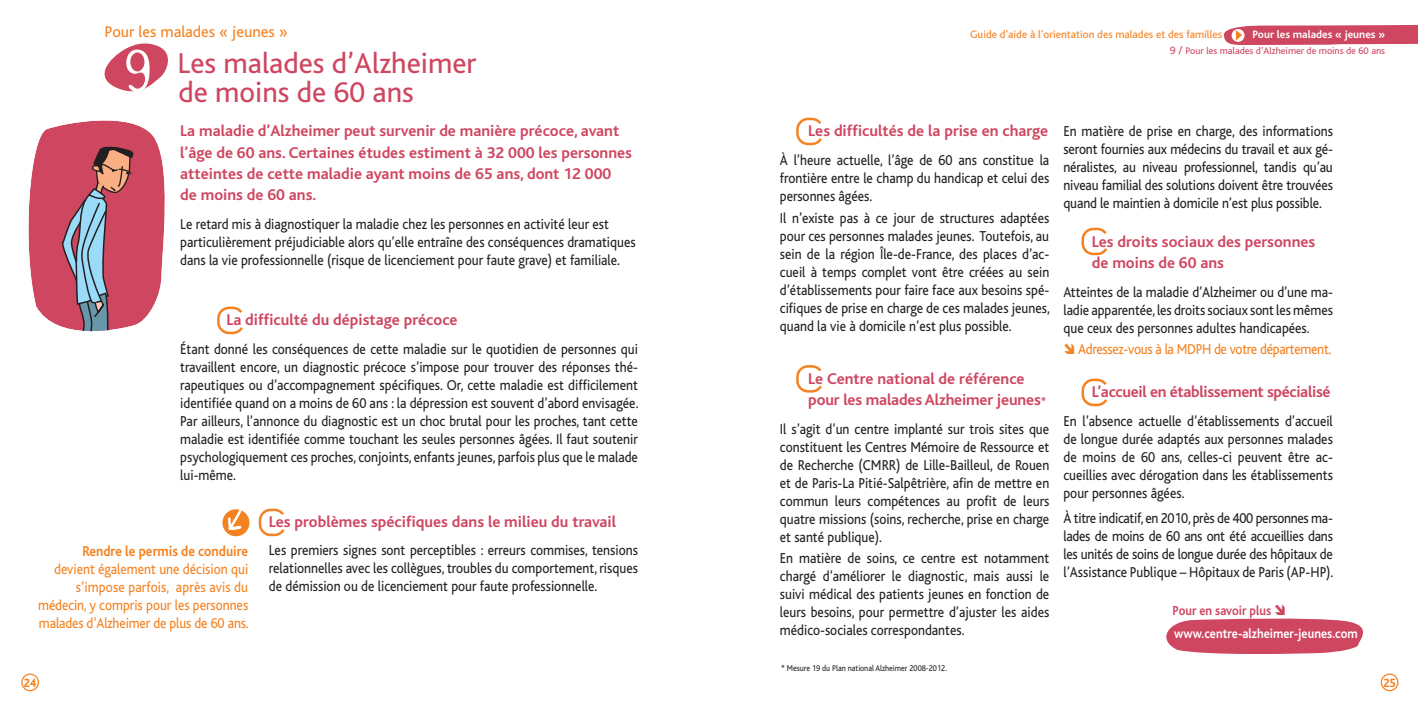
<style>
.page{position:relative;width:1418px;height:709px;background:#fff}
.page>*{position:absolute;margin:0;border:0;box-sizing:border-box;transform-origin:0 0}
.t1{font:300 68.75px "Blur";color:#fff;scale:.85 1}
.t2{font:30px/28.5px "Bliss";color:#cf4660}
.t3{font:700 16.25px/21.2px "Bliss";color:#cf4660}
.t4{font:700 16.25px "Bliss";letter-spacing:-.02em;color:#cf4660}
.t5{font:16.25px "Bliss";color:#f58220}
.t6{font:15px/18px "Bliss";color:#231f20;text-align:justify;scale:.9 1}
.t7{font:15px/18px "Bliss";letter-spacing:-.005em;color:#f58220;text-align:right;scale:.9 1}
.t8{font:700 15px "Bliss";color:#f58220;scale:.9 1}
.t9{font:700 13.75px "Bliss";color:#fff;scale:.9 1}
.t10{font:700 13.75px "Bliss";color:#cf4660;scale:.9 1}
.t11{font:800 12.5px "Bliss";color:#f58220;scale:.9 1}
.t12{font:11.25px "Bliss";color:#f58220}
.t13{font:700 11.25px "Bliss";color:#fff}
.t14{font:10px "Bliss";color:#cf4660}
.t15{font:8.75px "Bliss";color:#231f20;scale:.9 1}
.s1{font-size:11.25px}
</style>
<div class="page">
<svg style="left:28px;top:120px;width:137px;height:212px;background:#c56b7f"></svg>
<svg style="left:104px;top:43px;width:64px;height:49px"></svg>
<svg style="left:1223px;top:25px;width:194px;height:20px;background:#d3586e"></svg>
<svg style="left:217px;top:306px;width:26px;height:28px"></svg>
<svg style="left:259px;top:508px;width:25px;height:28px"></svg>
<svg style="left:796px;top:118px;width:26px;height:27px"></svg>
<svg style="left:796px;top:365px;width:26px;height:27px"></svg>
<svg style="left:1081px;top:228px;width:26px;height:27px"></svg>
<svg style="left:1081px;top:379px;width:26px;height:27px"></svg>
<div style="left:21px;top:673px;width:18px;height:18px;border:1px solid #f58220;border-radius:50%"></div>
<div style="left:1380px;top:673px;width:18px;height:18px;border:1px solid #f58220;border-radius:50%"></div>
<div style="left:222px;top:509px;width:27px;height:27px;background:#f58220;border-radius:50%"></div>
<svg style="left:227px;top:509px;width:17px;height:27px"></svg>
<svg style="left:1166px;top:618px;width:197px;height:36px;background:#d45b72"></svg>
<p class="t5" style="left:105px;top:26px;width:185px">Pour les malades « jeunes »</p>
<h2 class="t2" style="left:178px;top:52px;width:300px">Les malades d’Alzheimer de moins de 60 ans</h2>
<p class="t3" style="left:180px;top:122px;width:453px">La maladie d’Alzheimer peut survenir de manière précoce, avant l’âge de 60 ans. Certaines études estiment à 32 000 les personnes atteintes de cette maladie ayant moins de 65 ans, dont 12 000 de moins de 60 ans.</p>
<p class="t6" style="left:180px;top:216px;width:507px;text-align:left">Le retard mis à diagnostiquer la maladie chez les personnes en activité leur est particulièrement préjudiciable alors qu’elle entraîne des conséquences dramatiques dans la vie professionnelle (risque de licenciement pour faute grave) et familiale.</p>
<h1 class="t1" style="left:123px;top:48px;width:34px">9</h1>
<p class="t3" style="left:226px;top:311px;width:233px">La difficulté du dépistage précoce</p>
<p class="t6" style="left:180px;top:341px;width:510px">Étant donné les conséquences de cette maladie sur le quotidien de personnes qui travaillent encore, un diagnostic précoce s’impose pour trouver des réponses thé&shy;rapeutiques ou d’accompagnement spécifiques. Or, cette maladie est difficilement identifiée quand on a moins de 60 ans : la dépression est souvent d’abord envisagée.<br>Par ailleurs, l’annonce du diagnostic est un choc brutal pour les proches, tant cette maladie est identifiée comme touchant les seules personnes âgées. Il faut soutenir psychologiquement ces proches, conjoints, enfants jeunes, parfois plus que le malade lui-même.</p>
<p class="t3" style="left:269px;top:512px;width:349px">Les problèmes spécifiques dans le milieu du travail</p>
<p class="t6" style="left:269px;top:542px;width:411px">Les premiers signes sont perceptibles : erreurs commises, tensions relationnelles avec les collègues, troubles du comportement, risques de démission ou de licenciement pour faute professionnelle.</p>
<p class="t8" style="left:82px;top:545px;width:186px">Rendre le permis de conduire</p>
<p class="t7" style="left:38px;top:561px;width:235px">devient également une décision qui s’impose parfois, après avis du médecin, y compris pour les personnes malades d’Alzheimer de plus de 60 ans.</p>
<p class="t12" style="left:970px;top:30px;width:253px">Guide d’aide à l’orientation des malades et des familles</p>
<p class="t13" style="left:1252px;top:30px;width:134px">Pour les malades « jeunes »</p>
<p class="t14" style="left:1169px;top:47px;width:217px"><span class="s1">9 /</span> Pour les malades d’Alzheimer de moins de 60 ans</p>
<p class="t3" style="left:808px;top:122px;width:241px">Les difficultés de la prise en charge</p>
<p class="t6" style="left:780px;top:153px;width:301px">À l’heure actuelle, l’âge de 60 ans constitue la frontière entre le champ du handicap et celui des personnes âgées.</p>
<p class="t6" style="left:780px;top:210px;width:301px">Il n’existe pas à ce jour de structures adaptées pour ces personnes malades jeunes. Toutefois, au sein de la région Île-de-France, des places d’ac&shy;cueil à temps complet vont être créées au sein d’établissements pour faire face aux besoins spé&shy;cifiques de prise en charge de ces malades jeunes, quand la vie à domicile n’est plus possible.</p>
<p class="t3" style="left:808px;top:369px;width:239px">Le Centre national de référence pour les malades Alzheimer jeunes<span class="s1">*</span></p>
<p class="t6" style="left:780px;top:421px;width:301px">Il s’agit d’un centre implanté sur trois sites que constituent les Centres Mémoire de Ressource et de Recherche (CMRR) de Lille-Bailleul, de Rouen et de Paris-La Pitié-Salpêtrière, afin de mettre en commun leurs compétences au profit de leurs quatre missions (soins, recherche, prise en charge et santé publique).</p>
<p class="t6" style="left:780px;top:551px;width:301px">En matière de soins, ce centre est notamment chargé d’améliorer le diagnostic, mais aussi le suivi médical des patients jeunes en fonction de leurs besoins, pour permettre d’ajuster les aides médico-sociales correspondantes.</p>
<p class="t15" style="left:781px;top:664px;width:186px">* Mesure 19 du Plan national Alzheimer 2008-2012.</p>
<p class="t6" style="left:1063px;top:123px;width:301px">En matière de prise en charge, des informations seront fournies aux médecins du travail et aux gé&shy;néralistes, au niveau professionnel, tandis qu’au niveau familial des solutions doivent être trouvées quand le maintien à domicile n’est plus possible.</p>
<p class="t3" style="left:1091px;top:232px;width:225px">Les droits sociaux des personnes de moins de 60 ans</p>
<p class="t6" style="left:1063px;top:284px;width:301px">Atteintes de la maladie d’Alzheimer ou d’une ma&shy;ladie apparentée, les droits sociaux sont les mêmes que ceux des personnes adultes handicapées.</p>
<p class="t7" style="left:1078px;top:342px;width:283px">Adressez-vous à la MDPH de votre département.</p>
<p class="t4" style="left:1091px;top:386px;width:240px">L’accueil en établissement spécialisé</p>
<p class="t6" style="left:1063px;top:413px;width:301px">En l’absence actuelle d’établissements d’accueil de longue durée adaptés aux personnes malades de moins de 60 ans, celles-ci peuvent être ac&shy;cueillies avec dérogation dans les établissements pour personnes âgées.</p>
<p class="t6" style="left:1063px;top:510px;width:301px">À titre indicatif, en 2010, près de 400 personnes ma&shy;lades de moins de 60 ans ont été accueillies dans les unités de soins de longue durée des hôpitaux de l’Assistance Publique – Hôpitaux de Paris (AP-HP).</p>
<p class="t10" style="left:1172px;top:605px;width:111px">Pour en savoir plus</p>
<p class="t9" style="left:1174px;top:629px;width:205px">www.centre-alzheimer-jeunes.com</p>
<p class="t11" style="left:24px;top:678px;width:15px">24</p>
<p class="t11" style="left:1383px;top:678px;width:15px">25</p>
</div>
